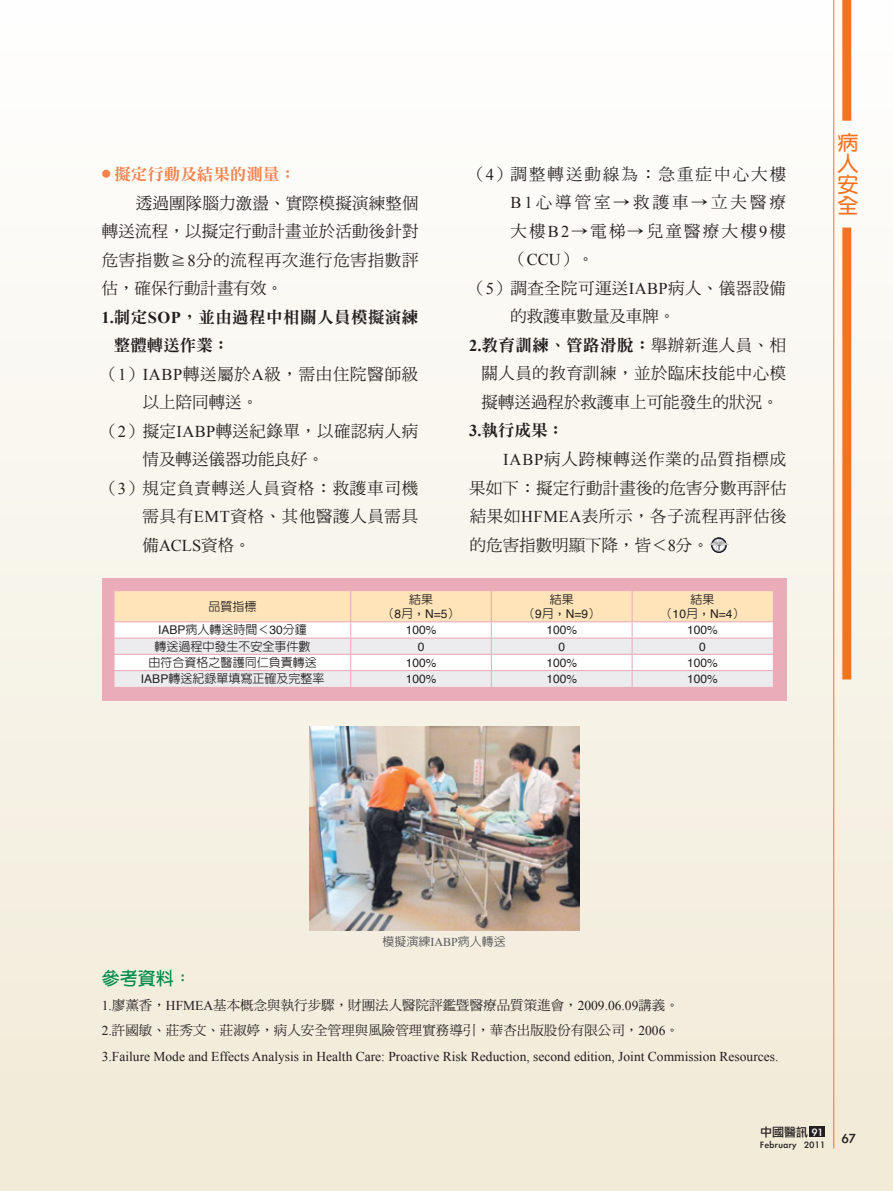
<style>
.page{position:relative;width:893px;height:1191px;background:#fff}
.page>*{position:absolute;margin:0;border:0;box-sizing:border-box;transform-origin:0 0}
.t1{font:21px/21px "DF Yuan Std W7";color:#f47321;text-align:justify}
.t2{font:700 18px "Lin Gothic";color:#008b4c}
.t3{font:16.5px/28.5px "DF Ming Std W5";letter-spacing:.025em;color:#231f20;text-align:justify}
.t4{font:16.5px/28.5px "DF Ming Std W5";color:#231f20}
.t5{font:16.5px/28.5px "DF Ming Std W9";letter-spacing:.025em;color:#231f20}
.t6{font:16.5px "DF Ming Std W5";letter-spacing:.045em;color:#231f20}
.t7{font:16.5px "DF Ming Std W5";letter-spacing:.12em;color:#231f20}
.t8{font:16.5px "DF Ming Std W5";letter-spacing:.135em;color:#231f20}
.t9{font:16.5px "DF Ming Std W5";letter-spacing:.18em;color:#231f20}
.t10{font:16.5px "DF Ming Std W9";color:#f5814c}
.t11{font:15px "Li Gothic Med";color:#231f20}
.t12{font:13.5px "Times New Roman";color:#231f20}
.t13{font:13.5px/25.5px "DF Ming Std W5";color:#231f20}
.t14{font:500 12px/14.4px "New Gothic";color:#231f20;text-align:center}
.t15{font:12px "Helvetica";color:#231f20}
.t16{font:500 12px "Lin Gothic";color:#57585a}
.t17{font:12px "Li Gothic Med";color:#231f20}
.t18{font:10.5px "Li Gothic Med";letter-spacing:.05em;color:#231f20}
.s1{font-family:"Times New Roman"}
.s2{font-family:"Times New Roman";font-weight:700}
.s3{font-family:"DF Ming Std W5"}
.s4{font-family:"Helvetica";font-weight:400}
.s5{font-family:"New Gothic";font-weight:500}
.s6{font-family:"Times New Roman";font-weight:400}
.s7{color:#fff}
</style>
<div class="page">
<div style="left:0;top:0;width:893px;height:1191px;background:linear-gradient(to bottom,#fefefe,#f0ead6)"></div>
<div style="left:102px;top:578px;width:685px;height:122px;background:#ebacba"></div>
<svg style="left:711px;top:537px;width:16px;height:16px"></svg>
<svg style="left:709px;top:539px;width:20px;height:12px"></svg>
<svg style="left:115px;top:591px;width:658px;height:96px;background:#f7ebdf"></svg>
<img style="left:309px;top:726px;width:270px;height:205px">
<div style="left:810px;top:1126px;width:15px;height:11px;background:#231f20"></div>
<div style="left:842px;top:0;width:9px;height:121px;background:#f47321"></div>
<hr style="left:833px;top:0;width:1px;height:1148px;background:#f47321">
<div style="left:842px;top:227px;width:9px;height:452px;background:#f47321"></div>
<p class="t10" style="left:102px;top:165px;width:196px"><sup>●</sup> 擬定行動及結果的測量：</p>
<p class="t3" style="left:102px;top:188px;width:319px;text-indent:34px">透過團隊腦力激盪、實際模擬演練整個轉送流程，以擬定行動計畫並於活動後針對危害指數≧<span class="s1">8</span>分的流程再次進行危害指數評估，確保行動計畫有效。</p>
<p class="t5" style="left:114px;top:302px;width:306px;text-indent:-12px"><span class="s2">1.</span>制定<span class="s2">SOP</span>，並由過程中相關人員模擬演練整體轉送作業：</p>
<p class="t3" style="left:101px;top:359px;width:318px">（<span class="s1">1</span>）<span class="s1">IABP</span>轉送屬於<span class="s1">A</span>級，需由住院醫師級</p>
<p class="t3" style="left:143px;top:387px;width:117px">以上陪同轉送。</p>
<p class="t3" style="left:101px;top:416px;width:318px">（<span class="s1">2</span>）擬定<span class="s1">IABP</span>轉送紀錄單，以確認病人病</p>
<p class="t4" style="left:143px;top:444px;width:183px">情及轉送儀器功能良好。</p>
<p class="t6" style="left:101px;top:479px;width:318px">（<span class="s1">3</span>）規定負責轉送人員資格：救護車司機</p>
<p class="t3" style="left:143px;top:501px;width:277px">需具有<span class="s1">EMT</span>資格、其他醫護人員需具</p>
<p class="t3" style="left:143px;top:530px;width:110px">備<span class="s1">ACLS</span>資格。</p>
<p class="t7" style="left:469px;top:165px;width:318px">（<span class="s1">4</span>）調整轉送動線為：急重症中心大樓</p>
<p class="t9" style="left:510px;top:194px;width:277px"><span class="s1">B1</span>心導管室→救護車→立夫醫療</p>
<p class="t8" style="left:510px;top:222px;width:277px">大樓<span class="s1">B2</span>→電梯→兒童醫療大樓<span class="s1">9</span>樓</p>
<p class="t3" style="left:510px;top:245px;width:85px">（<span class="s1">CCU</span>）。</p>
<p class="t3" style="left:469px;top:273px;width:318px">（<span class="s1">5</span>）調查全院可運送<span class="s1">IABP</span>病人、儀器設備</p>
<p class="t4" style="left:510px;top:302px;width:166px">的救護車數量及車牌。</p>
<p class="t5" style="left:469px;top:330px;width:318px"><span class="s2">2.</span>教育訓練、管路滑脫：<span class="s3">舉辦新進人員、相</span></p>
<p class="t4" style="left:482px;top:359px;width:306px">關人員的教育訓練，並於臨床技能中心模擬轉送過程於救護車上可能發生的狀況。</p>
<p class="t5" style="left:469px;top:416px;width:96px"><span class="s2">3.</span>執行成果：</p>
<p class="t3" style="left:469px;top:444px;width:319px;text-indent:34px"><span class="s1">IABP</span>病人跨棟轉送作業的品質指標成果如下：擬定行動計畫後的危害分數再評估結果如<span class="s1">HFMEA</span>表所示，各子流程再評估後的危害指數明顯下降，皆＜<span class="s1">8</span>分。</p>
<p class="t14" style="left:209px;top:599px;width:49px">品質指標</p>
<p class="t14" style="left:382px;top:592px;width:79px">結果<br>（<span class="s4">8</span>月，<span class="s4">N=5</span>）</p>
<p class="t14" style="left:523px;top:592px;width:79px">結果<br>（<span class="s4">9</span>月，<span class="s4">N=9</span>）</p>
<p class="t14" style="left:690px;top:592px;width:25px">結果</p>
<p class="t15" style="left:661px;top:604px;width:85px"><span class="s5">（</span>10<span class="s5">月，</span>N=4<span class="s5">）</span></p>
<p class="t14" style="left:158px;top:622px;width:150px"><span class="s4">IABP</span>病人轉送時間＜<span class="s4">30</span>分鐘</p>
<p class="t15" style="left:406px;top:621px;width:32px">100%</p>
<p class="t15" style="left:546px;top:621px;width:32px">100%</p>
<p class="t15" style="left:687px;top:621px;width:32px">100%</p>
<p class="t14" style="left:155px;top:639px;width:157px">轉送過程中發生不安全事件數</p>
<p class="t15" style="left:418px;top:637px;width:8px">0</p>
<p class="t15" style="left:558px;top:637px;width:8px">0</p>
<p class="t15" style="left:699px;top:637px;width:8px">0</p>
<p class="t14" style="left:149px;top:655px;width:169px">由符合資格之醫護同仁負責轉送</p>
<p class="t15" style="left:406px;top:653px;width:32px">100%</p>
<p class="t15" style="left:546px;top:653px;width:32px">100%</p>
<p class="t15" style="left:687px;top:653px;width:32px">100%</p>
<p class="t14" style="left:141px;top:671px;width:185px"><span class="s4">IABP</span>轉送紀錄單填寫正確及完整率</p>
<p class="t15" style="left:406px;top:669px;width:32px">100%</p>
<p class="t15" style="left:546px;top:669px;width:32px">100%</p>
<p class="t15" style="left:687px;top:669px;width:32px">100%</p>
<p class="t1" style="left:837px;top:132px;width:22px">病人安全</p>
<p class="t16" style="left:383px;top:935px;width:125px">模擬演練<span class="s6">IABP</span>病人轉送</p>
<p class="t2" style="left:102px;top:969px;width:91px">參考資料：</p>
<p class="t13" style="left:102px;top:991px;width:579px"><span class="s1">1.</span>廖薰香，<span class="s1">HFMEA</span>基本概念與執行步驟，財團法人醫院評鑑暨醫療品質策進會，<span class="s1">2009.06.09</span>講義。<br><span class="s1">2.</span>許國敏、莊秀文、莊淑婷，病人安全管理與風險管理實務導引，華杏出版股份有限公司，<span class="s1">2006</span>。</p>
<p class="t12" style="left:102px;top:1047px;width:678px">3.Failure Mode and Effects Analysis in Health Care: Proactive Risk Reduction, second edition, Joint Commission Resources.</p>
<p class="t17" style="left:760px;top:1125px;width:64px">中國醫訊 <span class="s7">91</span></p>
<p class="t18" style="left:760px;top:1139px;width:66px">February 2011</p>
<p class="t11" style="left:842px;top:1130px;width:15px">67</p>
</div>
